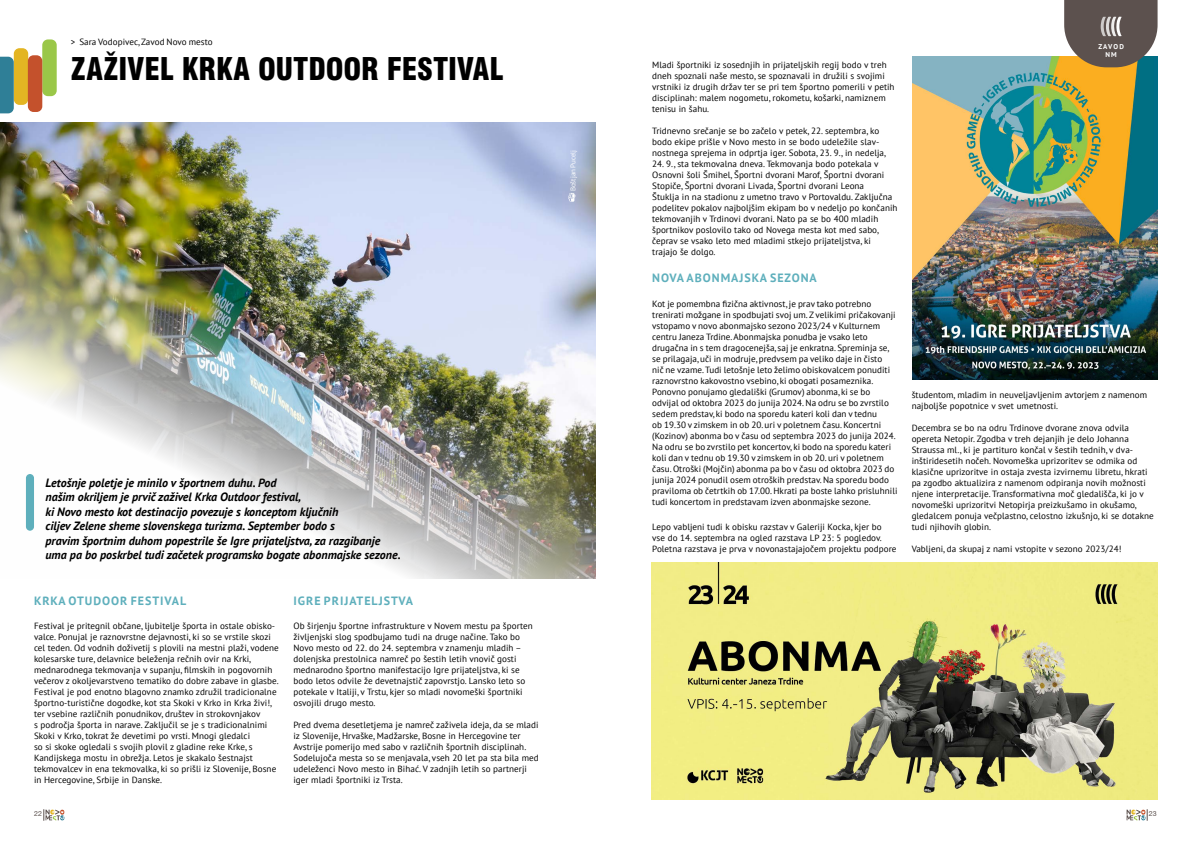
<style>
.page{position:relative;width:1191px;height:842px;background:#fff}
.page>*{position:absolute;margin:0;border:0;box-sizing:border-box;transform-origin:0 0}
.t1{font:900 condensed 30px "Swiss 721 BT";letter-spacing:.005em;color:#000}
.t2{font:italic 700 12px/14.4px "PT Sans";color:#000}
.t3{font:700 12px "PT Sans";letter-spacing:.08em;color:#5eafbc}
.t4{font:9px/11px "PT Sans";letter-spacing:.005em;color:#000}
.t5{font:7px "PT Sans";color:#fff}
.t6{font:700 7px/8.4px "PT Sans";letter-spacing:.155em;color:#fff;text-align:center}
.t7{font:7px "Helvetica Neue CE";color:#5c514e}
</style>
<div class="page">
<img style="left:912px;top:57px;width:245px;height:323px">
<svg style="left:1064px;top:0;width:93px;height:67px;background:#6c625a"></svg>
<svg style="left:44px;top:809px;width:20px;height:12px"></svg>
<svg style="left:1126px;top:809px;width:22px;height:12px"></svg>
<div style="left:14px;top:48px;width:14px;height:57px;background:#e3b523;border-radius:6px"></div>
<div style="left:42px;top:39px;width:15px;height:57px;background:#9ac748;border-radius:6px"></div>
<svg style="left:0;top:57px;width:14px;height:56px"></svg>
<div style="left:28px;top:55px;width:14px;height:57px;background:#c4512c;border-radius:6px"></div>
<img style="left:0;top:123px;width:595px;height:455px">
<div style="left:26px;top:474px;width:8px;height:57px;background:#5eafbc;border-radius:4px"></div>
<svg style="left:568px;top:193px;width:7px;height:9px"></svg>
<img style="left:652px;top:563px;width:505px;height:236px">
<p class="t4" style="left:71px;top:37px;width:143px">&gt; Sara Vodopivec, Zavod Novo mesto</p>
<h1 class="t1" style="left:71px;top:51px;width:434px">ZAŽIVEL KRKA OUTDOOR FESTIVAL</h1>
<p class="t5" style="left:568px;top:191px;width:43px;rotate:-90deg">Boštjan Pucelj</p>
<p class="t2" style="left:45px;top:475px;width:357px">Letošnje poletje je minilo v športnem duhu. Pod<br>našim okriljem je prvič zaživel Krka Outdoor festival,<br>ki Novo mesto kot destinacijo povezuje s konceptom ključnih<br>ciljev Zelene sheme slovenskega turizma. September bodo s<br>pravim športnim duhom popestrile še Igre prijateljstva, za razgibanje uma pa bo poskrbel tudi začetek programsko bogate abonmajske sezone.</p>
<h2 class="t3" style="left:34px;top:593px;width:154px">KRKA OTUDOOR FESTIVAL</h2>
<p class="t4" style="left:34px;top:620px;width:246px">Festival je pritegnil občane, ljubitelje športa in ostale obisko&shy;valce. Ponujal je raznovrstne dejavnosti, ki so se vrstile skozi cel teden. Od vodnih doživetij s plovili na mestni plaži, vodene kolesarske ture, delavnice beleženja rečnih ovir na Krki, mednarodnega tekmovanja v supanju, filmskih in pogovornih večerov z okoljevarstveno tematiko do dobre zabave in glasbe.<br>Festival je pod enotno blagovno znamko združil tradicionalne športno-turistične dogodke, kot sta Skoki v Krko in Krka živi!, ter vsebine različnih ponudnikov, društev in strokovnjakov<br>s področja športa in narave. Zaključil se je s tradicionalnimi Skoki v Krko, tokrat že devetimi po vrsti. Mnogi gledalci<br>so si skoke ogledali s svojih plovil z gladine reke Krke, s Kandijskega mostu in obrežja. Letos je skakalo šestnajst tekmovalcev in ena tekmovalka, ki so prišli iz Slovenije, Bosne in Hercegovine, Srbije in Danske.</p>
<h2 class="t3" style="left:293px;top:593px;width:121px">IGRE PRIJATELJSTVA</h2>
<p class="t4" style="left:293px;top:620px;width:241px">Ob širjenju športne infrastrukture v Novem mestu pa športen življenjski slog spodbujamo tudi na druge načine. Tako bo Novo mesto od 22. do 24. septembra v znamenju mladih – dolenjska prestolnica namreč po šestih letih vnovič gosti mednarodno športno manifestacijo Igre prijateljstva, ki se bodo letos odvile že devetnajstič zapovrstjo. Lansko leto so potekale v Italiji, v Trstu, kjer so mladi novomeški športniki osvojili drugo mesto.</p>
<p class="t4" style="left:293px;top:719px;width:247px">Pred dvema desetletjema je namreč zaživela ideja, da se mladi iz Slovenije, Hrvaške, Madžarske, Bosne in Hercegovine ter Avstrije pomerijo med sabo v različnih športnih disciplinah.<br>Sodelujoča mesta so se menjavala, vseh 20 let pa sta bila med udeleženci Novo mesto in Bihać. V zadnjih letih so partnerji iger mladi športniki iz Trsta.</p>
<p class="t4" style="left:652px;top:59px;width:244px">Mladi športniki iz sosednjih in prijateljskih regij bodo v treh dneh spoznali naše mesto, se spoznavali in družili s svojimi vrstniki iz drugih držav ter se pri tem športno pomerili v petih disciplinah: malem nogometu, rokometu, košarki, namiznem tenisu in šahu.</p>
<p class="t4" style="left:652px;top:125px;width:235px">Tridnevno srečanje se bo začelo v petek, 22. septembra, ko bodo ekipe prišle v Novo mesto in se bodo udeležile slav&shy;nostnega sprejema in odprtja iger. Sobota, 23. 9., in nedelja,</p>
<p class="t4" style="left:652px;top:158px;width:247px">24. 9., sta tekmovalna dneva. Tekmovanja bodo potekala v Osnovni šoli Šmihel, Športni dvorani Marof, Športni dvorani Stopiče, Športni dvorani Livada, Športni dvorani Leona<br>Štuklja in na stadionu z umetno travo v Portovaldu. Zaključna podelitev pokalov najboljšim ekipam bo v nedeljo po končanih tekmovanjih v Trdinovi dvorani. Nato pa se bo 400 mladih športnikov poslovilo tako od Novega mesta kot med sabo, čeprav se vsako leto med mladimi stkejo prijateljstva, ki trajajo še dolgo.</p>
<h2 class="t3" style="left:652px;top:270px;width:166px">NOVA ABONMAJSKA SEZONA</h2>
<p class="t4" style="left:652px;top:298px;width:247px">Kot je pomembna fizična aktivnost, je prav tako potrebno trenirati možgane in spodbujati svoj um. Z velikimi pričakovanji vstopamo v novo abonmajsko sezono 2023/24 v Kulturnem centru Janeza Trdine. Abonmajska ponudba je vsako leto drugačna in s tem dragocenejša, saj je enkratna. Spreminja se, se prilagaja, uči in modruje, predvsem pa veliko daje in čisto<br>nič ne vzame. Tudi letošnje leto želimo obiskovalcem ponuditi raznovrstno kakovostno vsebino, ki obogati posameznika.<br>Ponovno ponujamo gledališki (Grumov) abonma, ki se bo odvijal od oktobra 2023 do junija 2024. Na odru se bo zvrstilo sedem predstav, ki bodo na sporedu kateri koli dan v tednu<br>ob 19.30 v zimskem in ob 20. uri v poletnem času. Koncertni (Kozinov) abonma bo v času od septembra 2023 do junija 2024.<br>Na odru se bo zvrstilo pet koncertov, ki bodo na sporedu kateri koli dan v tednu ob 19.30 v zimskem in ob 20. uri v poletnem času. Otroški (Mojčin) abonma pa bo v času od oktobra 2023 do junija 2024 ponudil osem otroških predstav. Na sporedu bodo praviloma ob četrtkih ob 17.00. Hkrati pa boste lahko prisluhnili tudi koncertom in predstavam izven abonmajske sezone.</p>
<p class="t4" style="left:652px;top:521px;width:246px">Lepo vabljeni tudi k obisku razstav v Galeriji Kocka, kjer bo vse do 14. septembra na ogled razstava LP 23: 5 pogledov.<br>Poletna razstava je prva v novonastajajočem projektu podpore</p>
<p class="t6" style="left:1098px;top:42px;width:27px">ZAVOD<br>NM</p>
<p class="t4" style="left:911px;top:389px;width:237px">študentom, mladim in neuveljavljenim avtorjem z namenom najboljše popotnice v svet umetnosti.</p>
<p class="t4" style="left:911px;top:422px;width:243px">Decembra se bo na odru Trdinove dvorane znova odvila opereta Netopir. Zgodba v treh dejanjih je delo Johanna Straussa ml., ki je partituro končal v šestih tednih, v dva&shy;inštiridesetih nočeh. Novomeška uprizoritev se odmika od klasične uprizoritve in ostaja zvesta izvirnemu libretu, hkrati pa zgodbo aktualizira z namenom odpiranja novih možnosti njene interpretacije. Transformativna moč gledališča, ki jo v novomeški uprizoritvi Netopirja preizkušamo in okušamo, gledalcem ponuja večplastno, celostno izkušnjo, ki se dotakne tudi njihovih globin.</p>
<p class="t4" style="left:911px;top:543px;width:211px">Vabljeni, da skupaj z nami vstopite v sezono 2023/24!</p>
<p class="t7" style="left:34px;top:809px;width:9px">22</p>
<p class="t7" style="left:1148px;top:809px;width:9px">23</p>
</div>
